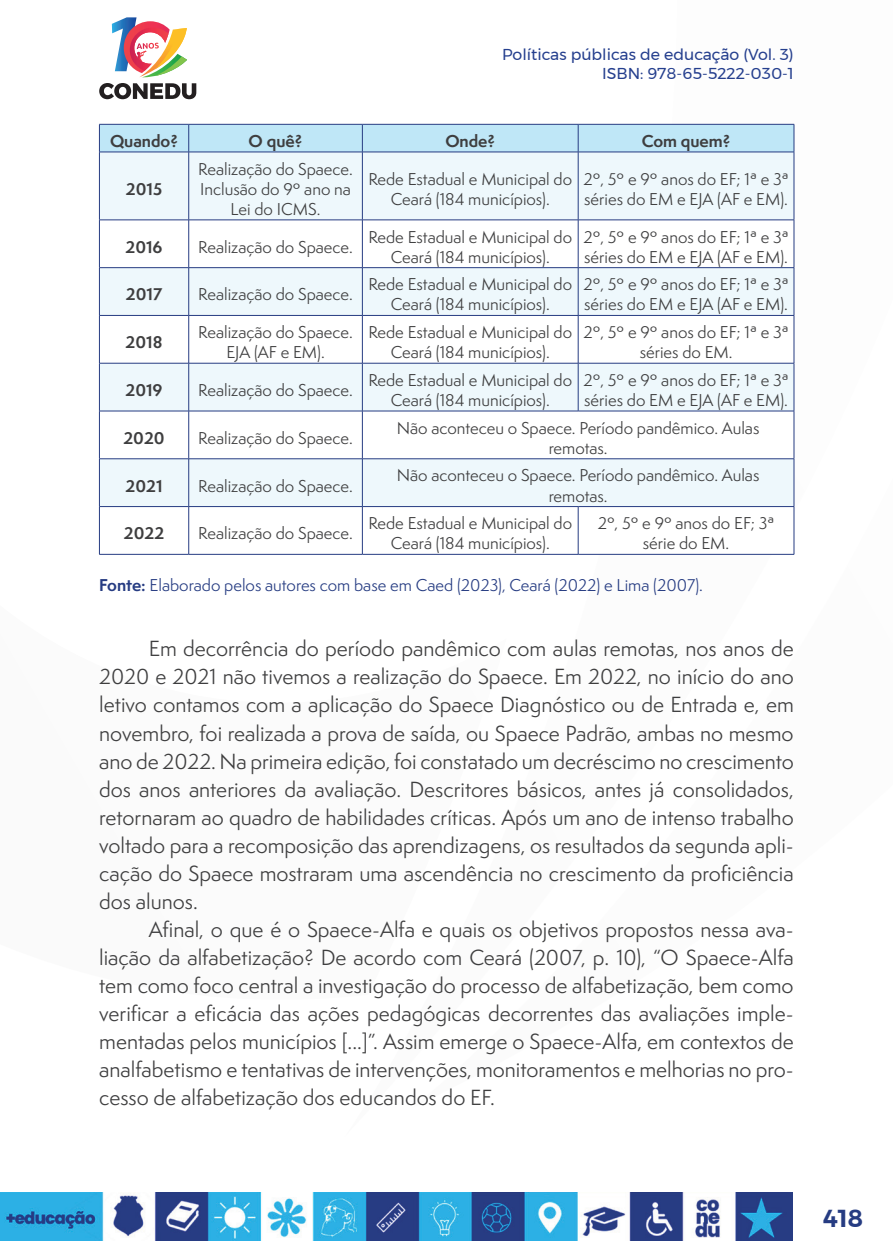
<style>
.page{position:relative;width:893px;height:1241px;background:#fff}
.page>*{position:absolute;margin:0;border:0;box-sizing:border-box;transform-origin:0 0}
.t1{font:600 24.5px "Montserrat";color:#263c82}
._7_CORPO{font:20.12px/28px "Semplicita Pro";color:#3e3e3f;text-align:justify}
._10_TABELA{font:15.75px/20.1px "Semplicita Pro";color:#3e3e3f;text-align:center}
._13_FONTES{font:15.75px "Semplicita Pro";color:#263c82}
._10_TABELA-2{font:700 15.75px "Semplicita Pro";color:#3e3e3f}
.t2{font:15.75px/18.9px "Montserrat";color:#253f8e;text-align:right}
.s1{font-weight:700}
</style>
<div class="page">
<svg style="left:112px;top:17px;width:75px;height:60px"></svg>
<svg style="left:99px;top:83px;width:97px;height:16px"></svg>
<img style="left:0;top:1192px;width:793px;height:48px">
<div style="left:100px;top:153px;width:694px;height:66px;background:#eef8fc"></div>
<svg style="left:100px;top:220px;width:694px;height:334px"></svg>
<hr style="left:99px;top:152px;width:90px;height:1px;background:#263c82">
<hr style="left:189px;top:152px;width:173px;height:1px;background:#263c82">
<hr style="left:188px;top:152px;width:1px;height:68px;background:#263c82">
<hr style="left:362px;top:152px;width:216px;height:1px;background:#263c82">
<hr style="left:362px;top:152px;width:1px;height:68px;background:#263c82">
<hr style="left:578px;top:152px;width:216px;height:1px;background:#263c82">
<hr style="left:578px;top:152px;width:1px;height:68px;background:#263c82">
<hr style="left:99px;top:219px;width:90px;height:1px;background:#263c82">
<hr style="left:189px;top:219px;width:173px;height:1px;background:#263c82">
<hr style="left:188px;top:220px;width:1px;height:47px;background:#263c82">
<hr style="left:362px;top:219px;width:216px;height:1px;background:#263c82">
<hr style="left:362px;top:220px;width:1px;height:47px;background:#263c82">
<hr style="left:578px;top:219px;width:216px;height:1px;background:#263c82">
<hr style="left:578px;top:220px;width:1px;height:47px;background:#263c82">
<hr style="left:99px;top:267px;width:90px;height:1px;background:#263c82">
<hr style="left:189px;top:267px;width:173px;height:1px;background:#263c82">
<hr style="left:188px;top:268px;width:1px;height:47px;background:#263c82">
<hr style="left:362px;top:267px;width:216px;height:1px;background:#263c82">
<hr style="left:362px;top:268px;width:1px;height:47px;background:#263c82">
<hr style="left:578px;top:267px;width:216px;height:1px;background:#263c82">
<hr style="left:578px;top:268px;width:1px;height:47px;background:#263c82">
<hr style="left:99px;top:315px;width:90px;height:1px;background:#263c82">
<hr style="left:189px;top:315px;width:173px;height:1px;background:#263c82">
<hr style="left:188px;top:315px;width:1px;height:48px;background:#263c82">
<hr style="left:362px;top:315px;width:216px;height:1px;background:#263c82">
<hr style="left:362px;top:315px;width:1px;height:48px;background:#263c82">
<hr style="left:578px;top:315px;width:216px;height:1px;background:#263c82">
<hr style="left:578px;top:315px;width:1px;height:48px;background:#263c82">
<hr style="left:99px;top:363px;width:90px;height:1px;background:#263c82">
<hr style="left:189px;top:363px;width:173px;height:1px;background:#263c82">
<hr style="left:188px;top:363px;width:1px;height:48px;background:#263c82">
<hr style="left:362px;top:363px;width:216px;height:1px;background:#263c82">
<hr style="left:362px;top:363px;width:1px;height:48px;background:#263c82">
<hr style="left:578px;top:363px;width:216px;height:1px;background:#263c82">
<hr style="left:578px;top:363px;width:1px;height:48px;background:#263c82">
<hr style="left:99px;top:410px;width:90px;height:1px;background:#263c82">
<hr style="left:189px;top:410px;width:173px;height:1px;background:#263c82">
<hr style="left:188px;top:411px;width:1px;height:47px;background:#263c82">
<hr style="left:362px;top:410px;width:216px;height:1px;background:#263c82">
<hr style="left:362px;top:411px;width:1px;height:47px;background:#263c82">
<hr style="left:578px;top:410px;width:216px;height:1px;background:#263c82">
<hr style="left:99px;top:458px;width:90px;height:1px;background:#263c82">
<hr style="left:189px;top:458px;width:173px;height:1px;background:#263c82">
<hr style="left:188px;top:459px;width:1px;height:47px;background:#263c82">
<hr style="left:362px;top:458px;width:216px;height:1px;background:#263c82">
<hr style="left:362px;top:459px;width:1px;height:47px;background:#263c82">
<hr style="left:578px;top:458px;width:216px;height:1px;background:#263c82">
<hr style="left:99px;top:506px;width:90px;height:1px;background:#263c82">
<hr style="left:189px;top:506px;width:173px;height:1px;background:#263c82">
<hr style="left:188px;top:506px;width:1px;height:48px;background:#263c82">
<hr style="left:362px;top:506px;width:216px;height:1px;background:#263c82">
<hr style="left:362px;top:506px;width:1px;height:48px;background:#263c82">
<hr style="left:578px;top:506px;width:216px;height:1px;background:#263c82">
<hr style="left:578px;top:506px;width:1px;height:48px;background:#263c82">
<hr style="left:99px;top:554px;width:90px;height:1px;background:#263c82">
<hr style="left:189px;top:554px;width:173px;height:1px;background:#263c82">
<hr style="left:362px;top:554px;width:216px;height:1px;background:#263c82">
<hr style="left:578px;top:554px;width:216px;height:1px;background:#263c82">
<svg style="left:99px;top:124px;width:696px;height:28px;background:#b6ddf0"></svg>
<hr style="left:99px;top:152px;width:1px;height:68px;background:#263c82">
<hr style="left:794px;top:152px;width:1px;height:68px;background:#263c82">
<hr style="left:99px;top:220px;width:1px;height:47px;background:#263c82">
<hr style="left:794px;top:220px;width:1px;height:47px;background:#263c82">
<hr style="left:99px;top:268px;width:1px;height:47px;background:#263c82">
<hr style="left:794px;top:268px;width:1px;height:47px;background:#263c82">
<hr style="left:99px;top:315px;width:1px;height:48px;background:#263c82">
<hr style="left:794px;top:315px;width:1px;height:48px;background:#263c82">
<hr style="left:99px;top:363px;width:1px;height:48px;background:#263c82">
<hr style="left:794px;top:363px;width:1px;height:48px;background:#263c82">
<hr style="left:99px;top:411px;width:1px;height:47px;background:#263c82">
<hr style="left:794px;top:411px;width:1px;height:47px;background:#263c82">
<hr style="left:99px;top:459px;width:1px;height:47px;background:#263c82">
<hr style="left:794px;top:459px;width:1px;height:47px;background:#263c82">
<hr style="left:99px;top:506px;width:1px;height:48px;background:#263c82">
<hr style="left:794px;top:506px;width:1px;height:48px;background:#263c82">
<p class="t2" style="left:502px;top:45px;width:293px">Políticas públicas de educação (Vol. 3)<br>ISBN: 978-65-5222-030-1</p>
<p class="_10_TABELA-2" style="left:110px;top:129px;width:70px">Quando?</p>
<p class="_10_TABELA-2" style="left:249px;top:129px;width:55px">O quê?</p>
<p class="_10_TABELA-2" style="left:445px;top:129px;width:51px">Onde?</p>
<p class="_10_TABELA-2" style="left:642px;top:129px;width:90px">Com quem?</p>
<p class="_10_TABELA-2" style="left:126px;top:177px;width:38px">2015</p>
<p class="_10_TABELA" style="left:198px;top:158px;width:156px">Realização do Spaece.<br>Inclusão do 9º ano na<br>Lei do ICMS.</p>
<p class="_10_TABELA" style="left:368px;top:168px;width:205px">Rede Estadual e Municipal do<br>Ceará (184 municípios).</p>
<p class="_10_TABELA" style="left:583px;top:168px;width:207px;text-align:left">2º, 5º e 9º anos do EF; 1ª e 3ª séries do EM e EJA (AF e EM).</p>
<p class="_10_TABELA-2" style="left:125px;top:235px;width:39px">2016</p>
<p class="_10_TABELA" style="left:198px;top:236px;width:156px">Realização do Spaece.</p>
<p class="_10_TABELA" style="left:368px;top:226px;width:205px">Rede Estadual e Municipal do<br>Ceará (184 municípios).</p>
<p class="_10_TABELA" style="left:583px;top:226px;width:207px;text-align:left">2º, 5º e 9º anos do EF; 1ª e 3ª séries do EM e EJA (AF e EM).</p>
<p class="_10_TABELA-2" style="left:126px;top:283px;width:38px">2017</p>
<p class="_10_TABELA" style="left:198px;top:284px;width:156px">Realização do Spaece.</p>
<p class="_10_TABELA" style="left:368px;top:274px;width:205px">Rede Estadual e Municipal do<br>Ceará (184 municípios).</p>
<p class="_10_TABELA" style="left:583px;top:274px;width:207px;text-align:left">2º, 5º e 9º anos do EF; 1ª e 3ª séries do EM e EJA (AF e EM).</p>
<p class="_10_TABELA-2" style="left:126px;top:330px;width:38px">2018</p>
<p class="_10_TABELA" style="left:198px;top:322px;width:156px">Realização do Spaece.<br>EJA (AF e EM).</p>
<p class="_10_TABELA" style="left:368px;top:322px;width:205px">Rede Estadual e Municipal do<br>Ceará (184 municípios).</p>
<p class="_10_TABELA" style="left:583px;top:322px;width:207px">2º, 5º e 9º anos do EF; 1ª e 3ª séries do EM.</p>
<p class="_10_TABELA-2" style="left:125px;top:378px;width:39px">2019</p>
<p class="_10_TABELA" style="left:198px;top:380px;width:156px">Realização do Spaece.</p>
<p class="_10_TABELA" style="left:368px;top:369px;width:205px">Rede Estadual e Municipal do<br>Ceará (184 municípios).</p>
<p class="_10_TABELA" style="left:583px;top:369px;width:207px;text-align:left">2º, 5º e 9º anos do EF; 1ª e 3ª séries do EM e EJA (AF e EM).</p>
<p class="_10_TABELA-2" style="left:123px;top:426px;width:43px">2020</p>
<p class="_10_TABELA" style="left:198px;top:427px;width:156px">Realização do Spaece.</p>
<p class="_10_TABELA" style="left:397px;top:417px;width:364px">Não aconteceu o Spaece. Período pandêmico. Aulas remotas.</p>
<p class="_10_TABELA-2" style="left:126px;top:474px;width:38px">2021</p>
<p class="_10_TABELA" style="left:198px;top:475px;width:156px">Realização do Spaece.</p>
<p class="_10_TABELA" style="left:397px;top:465px;width:364px">Não aconteceu o Spaece. Período pandêmico. Aulas remotas.</p>
<p class="_10_TABELA-2" style="left:124px;top:521px;width:42px">2022</p>
<p class="_10_TABELA" style="left:198px;top:523px;width:156px">Realização do Spaece.</p>
<p class="_10_TABELA" style="left:368px;top:513px;width:205px">Rede Estadual e Municipal do<br>Ceará (184 municípios).</p>
<p class="_10_TABELA" style="left:598px;top:513px;width:178px">2º, 5º e 9º anos do EF; 3ª série do EM.</p>
<p class="_13_FONTES" style="left:99px;top:573px;width:605px"><span class="s1">Fonte:</span> Elaborado pelos autores com base em Caed (2023), Ceará (2022) e Lima (2007).</p>
<p class="_7_CORPO" style="left:99px;top:634px;width:696px;text-indent:50px">Em decorrência do período pandêmico com aulas remotas, nos anos de 2020 e 2021 não tivemos a realização do Spaece. Em 2022, no início do ano letivo contamos com a aplicação do Spaece Diagnóstico ou de Entrada e, em novembro, foi realizada a prova de saída, ou Spaece Padrão, ambas no mesmo ano de 2022. Na primeira edição, foi constatado um decréscimo no crescimento dos anos anteriores da avaliação. Descritores básicos, antes já consolidados, retornaram ao quadro de habilidades críticas. Após um ano de intenso trabalho voltado para a recomposição das aprendizagens, os resultados da segunda apli&shy;cação do Spaece mostraram uma ascendência no crescimento da proficiência dos alunos.</p>
<p class="_7_CORPO" style="left:99px;top:914px;width:696px;text-indent:50px">Afinal, o que é o Spaece-Alfa e quais os objetivos propostos nessa ava&shy;liação da alfabetização? De acordo com Ceará (2007, p. 10), “O Spaece-Alfa tem como foco central a investigação do processo de alfabetização, bem como verificar a eficácia das ações pedagógicas decorrentes das avaliações imple&shy;mentadas pelos municípios [...]”. Assim emerge o Spaece-Alfa, em contextos de analfabetismo e tentativas de intervenções, monitoramentos e melhorias no pro&shy;cesso de alfabetização dos educandos do EF.</p>
<p class="t1" style="left:823px;top:1198px;width:41px">418</p>
</div>
